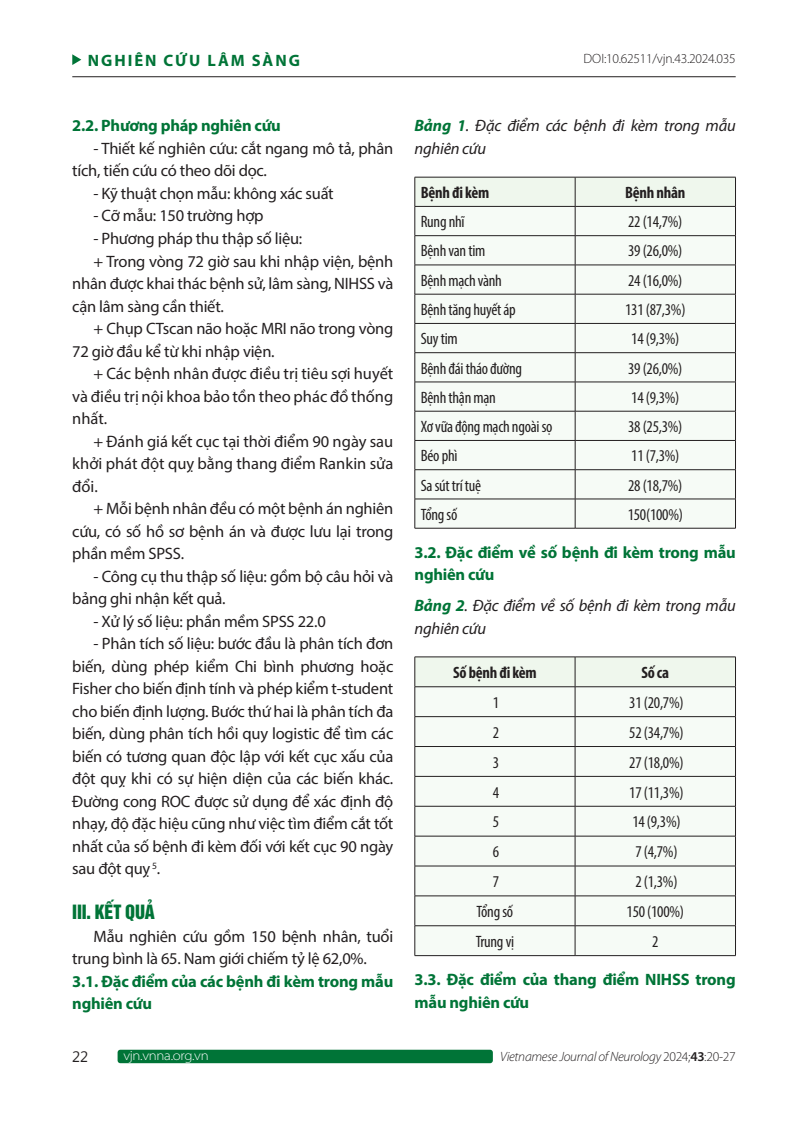
<style>
.page{position:relative;width:808px;height:1127px;background:#fff}
.page>*{position:absolute;margin:0;border:0;box-sizing:border-box;transform-origin:0 0}
.t1{font:18px "UTM Helvet Ins";letter-spacing:-.015em;color:#007437}
.t2{font:16.5px/22.5px "Myriad Pro";letter-spacing:-.015em;color:#231f20}
.t3{font:condensed 16.5px "Myriad Pro";letter-spacing:-.015em;color:#231f20}
.t4{font:700 16.5px/22.5px "Myriad Pro";letter-spacing:-.015em;color:#007437}
.t5{font:italic 16.5px/22.5px "Myriad Pro";letter-spacing:-.015em;color:#231f20}
.t6{font:700 condensed 16.5px "Myriad Pro";letter-spacing:-.015em;color:#231f20}
.t7{font:700 16.5px "Myriad Pro";letter-spacing:.12em;color:#007437}
.t8{font:15px "Myanmar Text";color:#231f20}
.t9{font:italic 300 13.5px "Myriad Pro";letter-spacing:-.02em;color:#231f20}
.t10{font:300 13.5px "Myriad Pro";letter-spacing:-.02em;color:#231f20}
.t11{font:300 semi-expanded 13.5px "Myriad Pro";letter-spacing:-.02em;color:#fff}
.s1{font-weight:700;color:#007437}
.s2{font-style:normal}
.s3{font-weight:600;font-style:normal}
</style>
<div class="page">
<div style="left:118px;top:1050px;width:375px;height:13px;background:#007437;border-radius:3px"></div>
<hr style="left:72px;top:76px;width:664px;height:1px;background:#231f20">
<svg style="left:72px;top:54px;width:9px;height:11px"></svg>
<svg style="left:414px;top:177px;width:322px;height:351px"></svg>
<hr style="left:415px;top:528px;width:160px;height:1px;background:#231f20">
<hr style="left:575px;top:528px;width:161px;height:1px;background:#231f20">
<div style="left:415px;top:777px;width:320px;height:178px;background:#f6fbf6"></div>
<svg style="left:414px;top:657px;width:322px;height:119px"></svg>
<hr style="left:415px;top:776px;width:160px;height:1px;background:#231f20">
<hr style="left:414px;top:776px;width:1px;height:30px;background:#231f20">
<hr style="left:575px;top:776px;width:161px;height:1px;background:#231f20">
<hr style="left:575px;top:776px;width:1px;height:30px;background:#231f20">
<hr style="left:735px;top:776px;width:1px;height:30px;background:#231f20">
<hr style="left:415px;top:806px;width:160px;height:1px;background:#231f20">
<hr style="left:414px;top:806px;width:1px;height:30px;background:#231f20">
<hr style="left:575px;top:806px;width:161px;height:1px;background:#231f20">
<hr style="left:575px;top:806px;width:1px;height:30px;background:#231f20">
<hr style="left:735px;top:806px;width:1px;height:30px;background:#231f20">
<hr style="left:415px;top:836px;width:160px;height:1px;background:#231f20">
<hr style="left:414px;top:836px;width:1px;height:30px;background:#231f20">
<hr style="left:575px;top:836px;width:161px;height:1px;background:#231f20">
<hr style="left:575px;top:836px;width:1px;height:30px;background:#231f20">
<hr style="left:735px;top:836px;width:1px;height:30px;background:#231f20">
<hr style="left:415px;top:866px;width:160px;height:1px;background:#231f20">
<hr style="left:414px;top:866px;width:1px;height:30px;background:#231f20">
<hr style="left:575px;top:866px;width:161px;height:1px;background:#231f20">
<hr style="left:575px;top:866px;width:1px;height:30px;background:#231f20">
<hr style="left:735px;top:866px;width:1px;height:30px;background:#231f20">
<hr style="left:415px;top:895px;width:160px;height:1px;background:#231f20">
<hr style="left:575px;top:895px;width:161px;height:1px;background:#231f20">
<hr style="left:415px;top:925px;width:160px;height:1px;background:#231f20">
<svg style="left:414px;top:896px;width:1px;height:59px"></svg>
<hr style="left:575px;top:925px;width:161px;height:1px;background:#231f20">
<svg style="left:575px;top:896px;width:1px;height:59px"></svg>
<svg style="left:735px;top:896px;width:1px;height:59px"></svg>
<hr style="left:415px;top:955px;width:160px;height:1px;background:#231f20">
<hr style="left:575px;top:955px;width:161px;height:1px;background:#231f20">
<p class="t7" style="left:88px;top:49px;width:214px">NGHIÊN CỨU LÂM SÀNG</p>
<p class="t10" style="left:583px;top:51px;width:154px">DOI:10.62511/vjn.43.2024.035</p>
<p class="t4" style="left:72px;top:114px;width:210px">2.2. Phương pháp nghiên cứu</p>
<p class="t2" style="left:72px;top:137px;width:323px;text-indent:21px">- Thiết kế nghiên cứu: cắt ngang mô tả, phân tích, tiến cứu có theo dõi dọc.</p>
<p class="t2" style="left:94px;top:182px;width:242px">- Kỹ thuật chọn mẫu: không xác suất</p>
<p class="t2" style="left:94px;top:204px;width:172px">- Cỡ mẫu: 150 trường hợp</p>
<p class="t2" style="left:94px;top:227px;width:210px">- Phương pháp thu thập số liệu:</p>
<p class="t2" style="left:94px;top:249px;width:301px">+ Trong vòng 72 giờ sau khi nhập viện, bệnh</p>
<p class="t2" style="left:72px;top:272px;width:323px">nhân được khai thác bệnh sử, lâm sàng, NIHSS và</p>
<p class="t2" style="left:72px;top:294px;width:153px">cận lâm sàng cần thiết.</p>
<p class="t2" style="left:94px;top:317px;width:301px">+ Chụp CTscan não hoặc MRI não trong vòng</p>
<p class="t2" style="left:72px;top:339px;width:204px">72 giờ đầu kể từ khi nhập viện.</p>
<p class="t2" style="left:94px;top:362px;width:301px">+ Các bệnh nhân được điều trị tiêu sợi huyết</p>
<p class="t2" style="left:72px;top:384px;width:323px">và điều trị nội khoa bảo tồn theo phác đồ thống</p>
<p class="t2" style="left:72px;top:407px;width:37px">nhất.</p>
<p class="t2" style="left:94px;top:429px;width:301px">+ Đánh giá kết cục tại thời điểm 90 ngày sau</p>
<p class="t2" style="left:72px;top:452px;width:322px">khởi phát đột quỵ bằng thang điểm Rankin sửa</p>
<p class="t2" style="left:72px;top:474px;width:27px">đổi.</p>
<p class="t2" style="left:94px;top:497px;width:301px">+ Mỗi bệnh nhân đều có một bệnh án nghiên</p>
<p class="t2" style="left:72px;top:519px;width:322px">cứu, có số hồ sơ bệnh án và được lưu lại trong</p>
<p class="t2" style="left:72px;top:542px;width:113px">phần mềm SPSS.</p>
<p class="t2" style="left:72px;top:565px;width:323px;text-indent:21px">- Công cụ thu thập số liệu: gồm bộ câu hỏi và bảng ghi nhận kết quả.</p>
<p class="t2" style="left:94px;top:610px;width:234px">- Xử lý số liệu: phần mềm SPSS 22.0</p>
<p class="t2" style="left:72px;top:632px;width:323px;text-align:justify;text-indent:21px">- Phân tích số liệu: bước đầu là phân tích đơn biến, dùng phép kiểm Chi bình phương hoặc Fisher cho biến định tính và phép kiểm t-student cho biến định lượng. Bước thứ hai là phân tích đa biến, dùng phân tích hồi quy logistic để tìm các biến có tương quan độc lập với kết cục xấu của đột quỵ khi có sự hiện diện của các biến khác.<br>Đường cong ROC được sử dụng để xác định độ nhạy, độ đặc hiệu cũng như việc tìm điểm cắt tốt nhất của số bệnh đi kèm đối với kết cục 90 ngày sau đột quỵ <sup>5</sup>.</p>
<p class="t1" style="left:72px;top:897px;width:84px">III. KẾT QUẢ</p>
<p class="t2" style="left:72px;top:924px;width:322px;text-indent:21px">Mẫu nghiên cứu gồm 150 bệnh nhân, tuổi trung bình là 65. Nam giới chiếm tỷ lệ 62,0%.</p>
<p class="t4" style="left:72px;top:969px;width:322px">3.1. Đặc điểm của các bệnh đi kèm trong mẫu nghiên cứu</p>
<p class="t5" style="left:415px;top:114px;width:323px"><span class="s1">Bảng 1</span>. Đặc điểm các bệnh đi kèm trong mẫu nghiên cứu</p>
<p class="t6" style="left:421px;top:182px;width:70px">Bệnh đi kèm</p>
<p class="t6" style="left:625px;top:182px;width:62px">Bệnh nhân</p>
<p class="t3" style="left:421px;top:212px;width:45px">Rung nhĩ</p>
<p class="t3" style="left:628px;top:212px;width:56px">22 (14,7%)</p>
<p class="t3" style="left:421px;top:241px;width:66px">Bệnh van tim</p>
<p class="t3" style="left:628px;top:241px;width:56px">39 (26,0%)</p>
<p class="t3" style="left:421px;top:270px;width:83px">Bệnh mạch vành</p>
<p class="t3" style="left:628px;top:270px;width:56px">24 (16,0%)</p>
<p class="t3" style="left:421px;top:300px;width:96px">Bệnh tăng huyết áp</p>
<p class="t3" style="left:625px;top:300px;width:62px">131 (87,3%)</p>
<p class="t3" style="left:421px;top:329px;width:38px">Suy tim</p>
<p class="t3" style="left:631px;top:329px;width:50px">14 (9,3%)</p>
<p class="t3" style="left:421px;top:358px;width:103px">Bệnh đái tháo đường</p>
<p class="t3" style="left:628px;top:358px;width:56px">39 (26,0%)</p>
<p class="t3" style="left:421px;top:387px;width:77px">Bệnh thận mạn</p>
<p class="t3" style="left:631px;top:387px;width:50px">14 (9,3%)</p>
<p class="t3" style="left:421px;top:417px;width:133px">Xơ vữa động mạch ngoài sọ</p>
<p class="t3" style="left:628px;top:417px;width:56px">38 (25,3%)</p>
<p class="t3" style="left:421px;top:446px;width:38px">Béo phì</p>
<p class="t3" style="left:631px;top:446px;width:50px">11 (7,3%)</p>
<p class="t3" style="left:421px;top:475px;width:62px">Sa sút trí tuệ</p>
<p class="t3" style="left:628px;top:475px;width:56px">28 (18,7%)</p>
<p class="t3" style="left:421px;top:504px;width:38px">Tổng số</p>
<p class="t3" style="left:628px;top:504px;width:57px">150(100%)</p>
<p class="t4" style="left:415px;top:540px;width:323px">3.2. Đặc điểm về số bệnh đi kèm trong mẫu nghiên cứu</p>
<p class="t5" style="left:415px;top:594px;width:323px"><span class="s1">Bảng 2</span>. Đặc điểm về số bệnh đi kèm trong mẫu nghiên cứu</p>
<p class="t6" style="left:453px;top:662px;width:85px">Số bệnh đi kèm</p>
<p class="t6" style="left:641px;top:662px;width:29px">Số ca</p>
<p class="t3" style="left:493px;top:692px;width:8px">1</p>
<p class="t3" style="left:629px;top:692px;width:56px">31 (20,7%)</p>
<p class="t3" style="left:493px;top:722px;width:8px">2</p>
<p class="t3" style="left:629px;top:722px;width:56px">52 (34,7%)</p>
<p class="t3" style="left:493px;top:752px;width:8px">3</p>
<p class="t3" style="left:629px;top:752px;width:56px">27 (18,0%)</p>
<p class="t3" style="left:493px;top:782px;width:8px">4</p>
<p class="t3" style="left:629px;top:782px;width:56px">17 (11,3%)</p>
<p class="t3" style="left:493px;top:812px;width:8px">5</p>
<p class="t3" style="left:632px;top:812px;width:50px">14 (9,3%)</p>
<p class="t3" style="left:493px;top:842px;width:8px">6</p>
<p class="t3" style="left:635px;top:842px;width:44px">7 (4,7%)</p>
<p class="t3" style="left:493px;top:872px;width:8px">7</p>
<p class="t3" style="left:635px;top:872px;width:44px">2 (1,3%)</p>
<p class="t3" style="left:477px;top:901px;width:38px">Tổng số</p>
<p class="t3" style="left:626px;top:901px;width:59px">150 (100%)</p>
<p class="t3" style="left:476px;top:931px;width:40px">Trung vị</p>
<p class="t3" style="left:652px;top:931px;width:8px">2</p>
<p class="t4" style="left:415px;top:968px;width:322px">3.3. Đặc điểm của thang điểm NIHSS trong mẫu nghiên cứu</p>
<p class="t8" style="left:72px;top:1047px;width:17px">22</p>
<p class="t11" style="left:123px;top:1047px;width:87px">vjn.vnna.org.vn</p>
<p class="t9" style="left:500px;top:1049px;width:237px">Vietnamese Journal of Neurology <span class="s2">2024;</span><span class="s3">43</span><span class="s2">:20-27</span></p>
</div>
